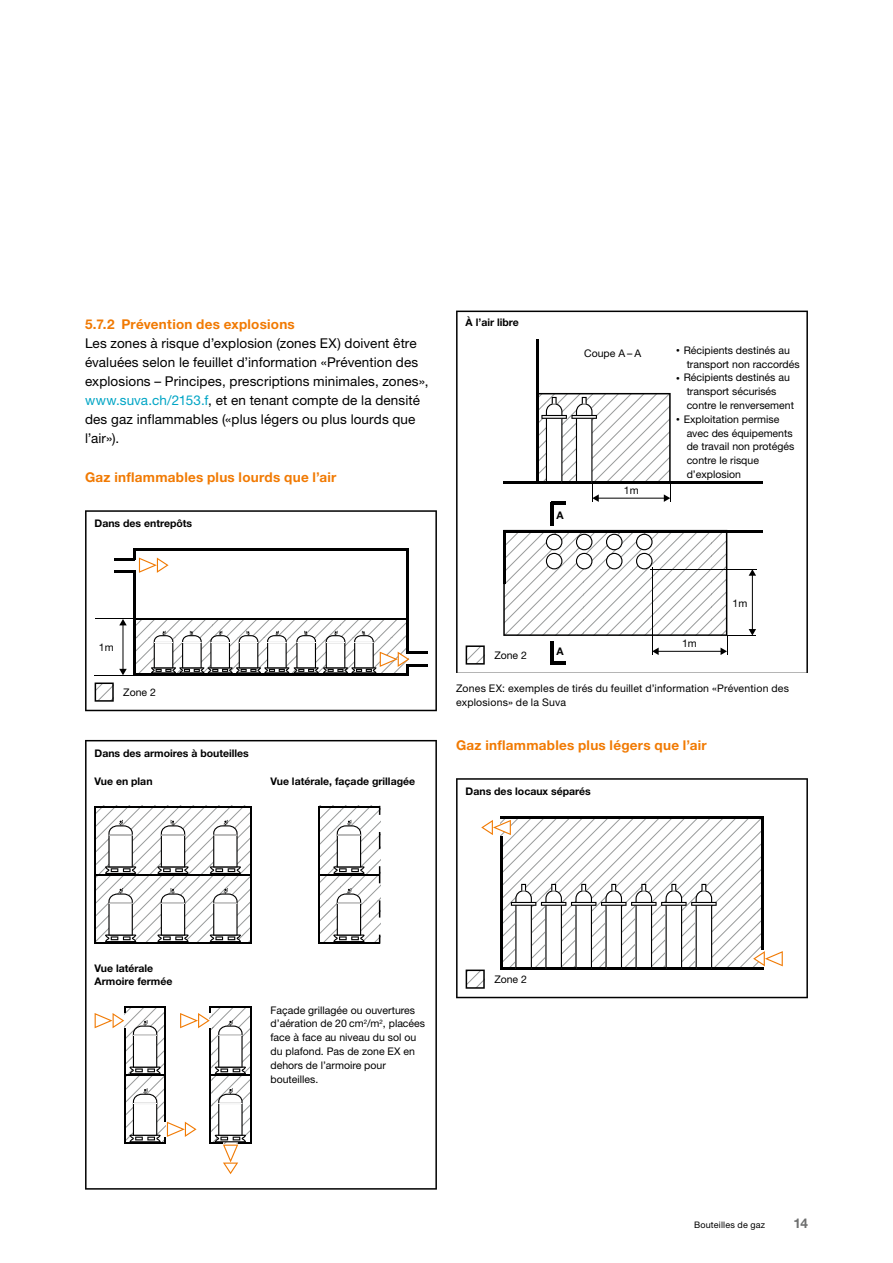
<style>
.page{position:relative;width:893px;height:1263px;background:#fff}
.page>*{position:absolute;margin:0;border:0;box-sizing:border-box;transform-origin:0 0}
.t1{font:13.5px/19.2px "Helvetica Neue LT Std";letter-spacing:.01em;color:#000}
.t2{font:700 13.5px "Helvetica Neue LT Std";letter-spacing:.02em;color:#f17a03}
.t3{font:700 13.5px "Helvetica Neue LT Std";color:#6f7070}
.t4{font:10.5px/13.8px "Helvetica Neue LT Std";color:#000}
.t5{font:700 10.5px/13.8px "Helvetica Neue LT Std";color:#000}
.t6{font:9px "Helvetica Neue LT Std";letter-spacing:.02em;color:#000}
.s1{color:#00a5c5}
.s2{font-size:7.5px}
</style>
<div class="page">
<svg style="left:456px;top:778px;width:352px;height:220px"></svg>
<svg style="left:466px;top:969px;width:19px;height:20px"></svg>
<hr style="left:500px;top:836px;width:3px;height:133px;background:#000">
<hr style="left:761px;top:816px;width:3px;height:134px;background:#000">
<hr style="left:500px;top:816px;width:264px;height:3px;background:#000">
<svg style="left:481px;top:820px;width:30px;height:15px"></svg>
<svg style="left:753px;top:951px;width:30px;height:15px"></svg>
<div style="left:516px;top:905px;width:16px;height:63px;background:#fff"></div>
<div style="left:546px;top:905px;width:16px;height:63px;background:#fff"></div>
<div style="left:576px;top:905px;width:16px;height:63px;background:#fff"></div>
<div style="left:606px;top:905px;width:16px;height:63px;background:#fff"></div>
<div style="left:636px;top:905px;width:16px;height:63px;background:#fff"></div>
<div style="left:666px;top:905px;width:16px;height:63px;background:#fff"></div>
<div style="left:696px;top:905px;width:16px;height:63px;background:#fff"></div>
<hr style="left:500px;top:967px;width:264px;height:2px;background:#000">
<svg style="left:511px;top:902px;width:25px;height:4px"></svg>
<hr style="left:512px;top:903px;width:23px;height:2px;background:#000">
<hr style="left:515px;top:905px;width:1px;height:63px;background:#000">
<hr style="left:531px;top:905px;width:1px;height:63px;background:#000">
<svg style="left:515px;top:884px;width:17px;height:19px"></svg>
<svg style="left:541px;top:902px;width:25px;height:4px"></svg>
<hr style="left:542px;top:903px;width:23px;height:2px;background:#000">
<hr style="left:545px;top:905px;width:1px;height:63px;background:#000">
<hr style="left:561px;top:905px;width:1px;height:63px;background:#000">
<svg style="left:545px;top:884px;width:17px;height:19px"></svg>
<svg style="left:571px;top:902px;width:25px;height:4px"></svg>
<hr style="left:572px;top:903px;width:23px;height:2px;background:#000">
<hr style="left:575px;top:905px;width:2px;height:63px;background:#000">
<hr style="left:591px;top:905px;width:1px;height:63px;background:#000">
<svg style="left:575px;top:884px;width:18px;height:19px"></svg>
<svg style="left:601px;top:902px;width:25px;height:4px"></svg>
<hr style="left:602px;top:903px;width:23px;height:2px;background:#000">
<hr style="left:605px;top:905px;width:2px;height:63px;background:#000">
<hr style="left:621px;top:905px;width:1px;height:63px;background:#000">
<svg style="left:605px;top:884px;width:18px;height:19px"></svg>
<svg style="left:631px;top:902px;width:26px;height:4px"></svg>
<hr style="left:632px;top:903px;width:23px;height:2px;background:#000">
<hr style="left:635px;top:905px;width:2px;height:63px;background:#000">
<hr style="left:651px;top:905px;width:1px;height:63px;background:#000">
<svg style="left:635px;top:884px;width:18px;height:19px"></svg>
<svg style="left:661px;top:902px;width:26px;height:4px"></svg>
<hr style="left:662px;top:903px;width:23px;height:2px;background:#000">
<hr style="left:666px;top:905px;width:1px;height:63px;background:#000">
<hr style="left:681px;top:905px;width:1px;height:63px;background:#000">
<svg style="left:665px;top:884px;width:18px;height:19px"></svg>
<svg style="left:691px;top:902px;width:26px;height:4px"></svg>
<hr style="left:692px;top:903px;width:23px;height:2px;background:#000">
<hr style="left:696px;top:905px;width:1px;height:63px;background:#000">
<hr style="left:711px;top:905px;width:1px;height:63px;background:#000">
<svg style="left:695px;top:884px;width:18px;height:19px"></svg>
<svg style="left:85px;top:510px;width:352px;height:201px"></svg>
<hr style="left:133px;top:673px;width:275px;height:3px;background:#000">
<hr style="left:406px;top:548px;width:2px;height:106px;background:#000">
<hr style="left:95px;top:618px;width:102px;height:1px;background:#000">
<hr style="left:133px;top:618px;width:275px;height:2px;background:#000">
<hr style="left:133px;top:570px;width:3px;height:105px;background:#000">
<hr style="left:114px;top:558px;width:20px;height:2px;background:#000">
<hr style="left:114px;top:570px;width:20px;height:2px;background:#000">
<hr style="left:133px;top:548px;width:275px;height:3px;background:#000">
<svg style="left:133px;top:551px;width:36px;height:22px"></svg>
<svg style="left:95px;top:682px;width:19px;height:20px"></svg>
<svg style="left:151px;top:630px;width:258px;height:46px"></svg>
<svg style="left:85px;top:740px;width:352px;height:449px"></svg>
<svg style="left:105px;top:820px;width:31px;height:54px"></svg>
<svg style="left:211px;top:1007px;width:39px;height:81px"></svg>
<hr style="left:210px;top:1006px;width:41px;height:1px;background:#000">
<hr style="left:210px;top:1028px;width:1px;height:116px;background:#000">
<hr style="left:210px;top:1074px;width:41px;height:2px;background:#000">
<hr style="left:250px;top:1006px;width:1px;height:138px;background:#000">
<hr style="left:95px;top:806px;width:156px;height:1px;background:#000">
<hr style="left:250px;top:806px;width:1px;height:138px;background:#000">
<hr style="left:95px;top:806px;width:1px;height:138px;background:#000">
<hr style="left:95px;top:874px;width:156px;height:1px;background:#000">
<hr style="left:95px;top:942px;width:156px;height:2px;background:#000">
<svg style="left:105px;top:888px;width:31px;height:54px"></svg>
<svg style="left:210px;top:820px;width:31px;height:54px"></svg>
<svg style="left:210px;top:888px;width:31px;height:54px"></svg>
<svg style="left:157px;top:820px;width:32px;height:54px"></svg>
<svg style="left:157px;top:888px;width:32px;height:54px"></svg>
<hr style="left:319px;top:874px;width:61px;height:1px;background:#000">
<svg style="left:333px;top:820px;width:32px;height:54px"></svg>
<svg style="left:333px;top:888px;width:32px;height:54px"></svg>
<svg style="left:95px;top:1006px;width:66px;height:68px"></svg>
<svg style="left:129px;top:1088px;width:68px;height:56px"></svg>
<svg style="left:180px;top:1006px;width:66px;height:68px"></svg>
<svg style="left:210px;top:1088px;width:41px;height:86px"></svg>
<svg style="left:456px;top:311px;width:352px;height:362px"></svg>
<svg style="left:503px;top:532px;width:253px;height:123px"></svg>
<hr style="left:551px;top:641px;width:3px;height:24px;background:#000">
<hr style="left:551px;top:662px;width:15px;height:3px;background:#000">
<hr style="left:551px;top:502px;width:3px;height:24px;background:#000">
<hr style="left:551px;top:502px;width:15px;height:3px;background:#000">
<svg style="left:466px;top:645px;width:19px;height:20px"></svg>
<hr style="left:537px;top:339px;width:2px;height:143px;background:#000">
<hr style="left:503px;top:530px;width:259px;height:2px;background:#000">
<hr style="left:503px;top:530px;width:2px;height:53px;background:#000">
<div style="left:546px;top:534px;width:16px;height:16px;background:#fff;border-radius:50%"></div>
<div style="left:546px;top:534px;width:16px;height:16px;border:1px solid #000;border-radius:50%"></div>
<div style="left:576px;top:534px;width:16px;height:16px;background:#fff;border-radius:50%"></div>
<div style="left:576px;top:534px;width:16px;height:16px;border:1px solid #000;border-radius:50%"></div>
<div style="left:606px;top:534px;width:16px;height:16px;background:#fff;border-radius:50%"></div>
<div style="left:606px;top:534px;width:16px;height:16px;border:1px solid #000;border-radius:50%"></div>
<div style="left:637px;top:534px;width:15px;height:16px;background:#fff;border-radius:50%"></div>
<div style="left:636px;top:534px;width:17px;height:16px;border:1px solid #000;border-radius:50%"></div>
<div style="left:546px;top:553px;width:16px;height:16px;background:#fff;border-radius:50%"></div>
<div style="left:546px;top:553px;width:16px;height:16px;border:1px solid #000;border-radius:50%"></div>
<div style="left:576px;top:553px;width:16px;height:16px;background:#fff;border-radius:50%"></div>
<div style="left:576px;top:553px;width:16px;height:16px;border:1px solid #000;border-radius:50%"></div>
<div style="left:606px;top:553px;width:16px;height:16px;background:#fff;border-radius:50%"></div>
<div style="left:606px;top:553px;width:16px;height:16px;border:1px solid #000;border-radius:50%"></div>
<div style="left:637px;top:553px;width:15px;height:16px;background:#fff;border-radius:50%"></div>
<div style="left:636px;top:553px;width:17px;height:16px;border:1px solid #000;border-radius:50%"></div>
<hr style="left:503px;top:481px;width:259px;height:2px;background:#000">
<svg style="left:537px;top:393px;width:134px;height:109px"></svg>
<p class="t2" style="left:85px;top:315px;width:211px">5.7.2 Prévention des explosions</p>
<p class="t1" style="left:85px;top:333px;width:345px">Les zones à risque d’explosion (zones EX) doivent être évaluées selon le feuillet d’information «Prévention des explosions – Principes, prescriptions minimales, zones», <span class="s1">www.suva.ch/2153.f</span>, et en tenant compte de la densité des gaz inflammables («plus légers ou plus lourds que l’air»).</p>
<p class="t2" style="left:85px;top:468px;width:253px">Gaz inflammables plus lourds que l’air</p>
<p class="t5" style="left:95px;top:516px;width:99px">Dans des entrepôts</p>
<p class="t4" style="left:99px;top:641px;width:16px">1m</p>
<p class="t4" style="left:123px;top:685px;width:34px">Zone 2</p>
<p class="t5" style="left:95px;top:746px;width:156px">Dans des armoires à bouteilles</p>
<p class="t5" style="left:95px;top:774px;width:59px">Vue en plan</p>
<p class="t5" style="left:271px;top:774px;width:146px">Vue latérale, façade grillagée</p>
<p class="t5" style="left:466px;top:315px;width:55px">À l’air libre</p>
<p class="t5" style="left:556px;top:508px;width:9px">A</p>
<p class="t4" style="left:584px;top:347px;width:59px">Coupe A – A</p>
<p class="t4" style="left:687px;top:343px;width:114px;text-indent:-11px"><span class="s2">•</span> Récipients destinés au transport non raccordés</p>
<p class="t4" style="left:687px;top:371px;width:109px;text-indent:-11px"><span class="s2">•</span> Récipients destinés au transport sécurisés contre le renversement</p>
<p class="t4" style="left:687px;top:412px;width:109px;text-indent:-11px"><span class="s2">•</span> Exploitation permise avec des équipements de travail non protégés contre le risque d’explosion</p>
<p class="t4" style="left:624px;top:483px;width:16px">1m</p>
<p class="t4" style="left:494px;top:648px;width:34px">Zone 2</p>
<p class="t5" style="left:556px;top:644px;width:9px">A</p>
<p class="t4" style="left:682px;top:637px;width:16px">1m</p>
<p class="t4" style="left:732px;top:596px;width:16px">1m</p>
<p class="t4" style="left:456px;top:681px;width:334px">Zones EX: exemples de tirés du feuillet d’information «Prévention des explosions» de la Suva</p>
<p class="t2" style="left:456px;top:736px;width:252px">Gaz inflammables plus légers que l’air</p>
<p class="t5" style="left:466px;top:784px;width:127px">Dans des locaux séparés</p>
<p class="t5" style="left:95px;top:961px;width:79px">Vue latérale<br>Armoire fermée</p>
<p class="t4" style="left:271px;top:1003px;width:156px">Façade grillagée ou ouvertures d’aération de 20 cm<sup>2</sup>/m<sup>2</sup>, placées face à face au niveau du sol ou du plafond. Pas de zone EX en dehors de l’armoire pour bouteilles.</p>
<p class="t4" style="left:494px;top:972px;width:34px">Zone 2</p>
<p class="t6" style="left:694px;top:1219px;width:73px">Bouteilles de gaz</p>
<p class="t3" style="left:793px;top:1215px;width:16px">14</p>
</div>
